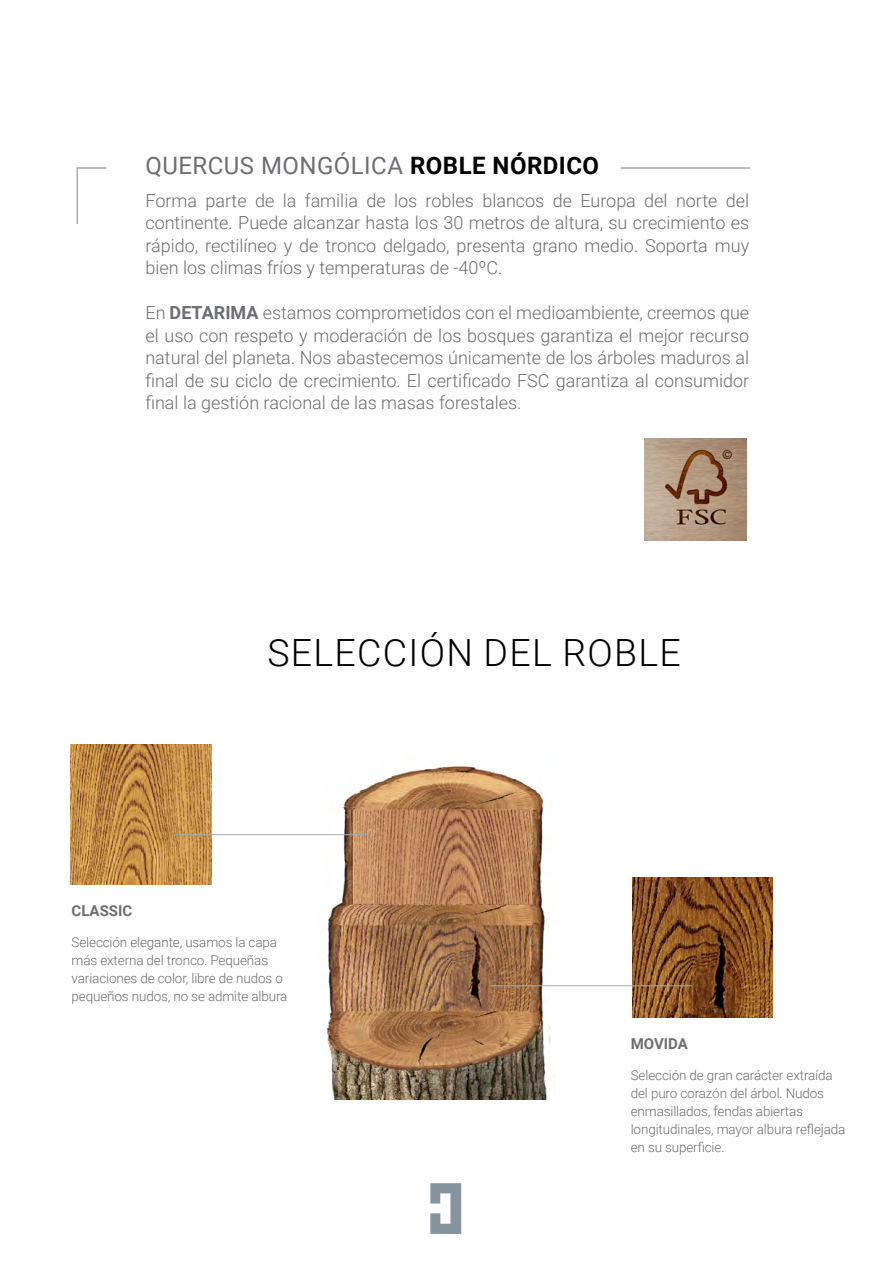
<style>
.page{position:relative;width:893px;height:1263px;background:#fff}
.page>*{position:absolute;margin:0;border:0;box-sizing:border-box;transform-origin:0 0}
.t1{font:300 37.5px "Roboto";letter-spacing:.035em;color:#000}
.t2{font:24px "Roboto";letter-spacing:.02em;color:#6d6e71}
.t3{font:300 18px/22.5px "Roboto";color:#6d6e71;text-align:justify}
.t4{font:700 15px "Roboto";color:#6d6e71}
.t5{font:300 13.5px/18px "Roboto";letter-spacing:-.01em;color:#6d6e71}
.s1{font-weight:700;color:#000}
.s2{font-weight:700}
</style>
<div class="page">
<img style="left:316px;top:766px;width:245px;height:333px">
<img style="left:71px;top:744px;width:140px;height:140px">
<img style="left:633px;top:878px;width:140px;height:140px">
<hr style="left:174px;top:834px;width:193px;height:1px;background:#a7a9ac">
<hr style="left:491px;top:985px;width:201px;height:1px;background:#a7a9ac">
<hr style="left:77px;top:167px;width:29px;height:2px;background:#a7a9ac">
<hr style="left:77px;top:169px;width:1px;height:55px;background:#a7a9ac">
<hr style="left:621px;top:167px;width:129px;height:2px;background:#a7a9ac">
<img style="left:644px;top:438px;width:102px;height:102px">
<svg style="left:430px;top:1183px;width:31px;height:51px"></svg>
<h2 class="t2" style="left:145px;top:149px;width:455px">QUERCUS MONGÓLICA <span class="s1">ROBLE NÓRDICO</span></h2>
<p class="t3" style="left:145px;top:188px;width:605px">Forma parte de la familia de los robles blancos de Europa del norte del continente. Puede alcanzar hasta los 30 metros de altura, su crecimiento es rápido, rectilíneo y de tronco delgado, presenta grano medio. Soporta muy bien los climas fríos y temperaturas de -40ºC.</p>
<p class="t3" style="left:145px;top:301px;width:605px">En <span class="s2">DETARIMA</span> estamos comprometidos con el medioambiente, creemos que el uso con respeto y moderación de los bosques garantiza el mejor recurso natural del planeta. Nos abastecemos únicamente de los árboles maduros al final de su ciclo de crecimiento. El certificado FSC garantiza al consumidor final la gestión racional de las masas forestales.</p>
<h1 class="t1" style="left:267px;top:626px;width:415px">SELECCIÓN DEL ROBLE</h1>
<p class="t4" style="left:72px;top:900px;width:62px">CLASSIC</p>
<p class="t5" style="left:72px;top:933px;width:217px">Selección elegante, usamos la capa más externa del tronco. Pequeñas variaciones de color, libre de nudos o pequeños nudos, no se admite albura</p>
<p class="t4" style="left:631px;top:1033px;width:59px">MOVIDA</p>
<p class="t5" style="left:631px;top:1066px;width:216px">Selección de gran carácter extraída del puro corazón del árbol. Nudos enmasillados, fendas abiertas longitudinales, mayor albura reflejada en su superficie.</p>
</div>
